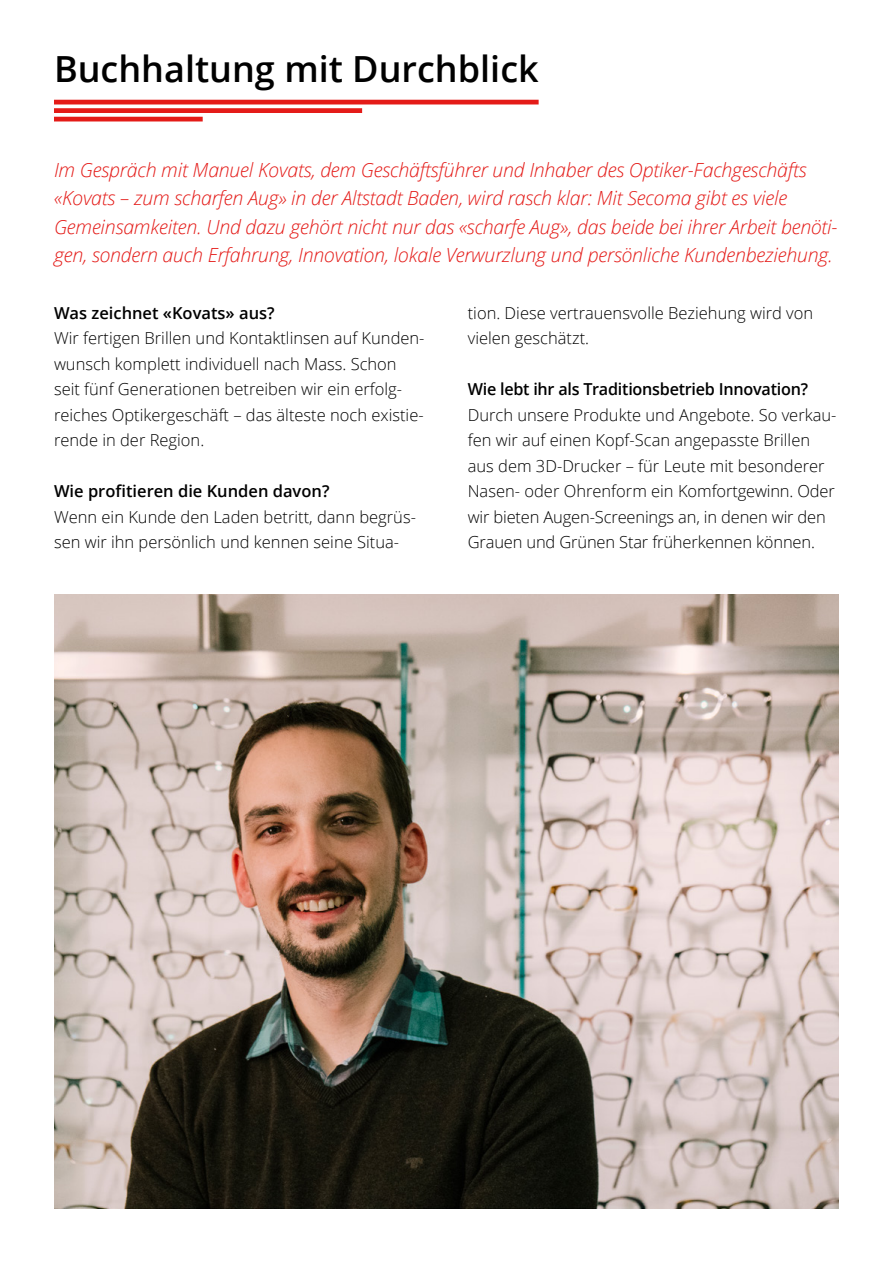
<style>
.page{position:relative;width:893px;height:1263px;background:#fff}
.page>*{position:absolute;margin:0;border:0;box-sizing:border-box;transform-origin:0 0}
.t1{font:600 36px "Open Sans";color:#000}
.t2{font:italic 300 19.5px/28.5px "Open Sans";letter-spacing:-.01em;color:#e41b18}
.t3{font:300 16.5px/25.5px "Open Sans";color:#000}
.t4{font:600 16.5px "Open Sans";color:#000}
</style>
<div class="page">
<img style="left:54px;top:594px;width:785px;height:615px">
<svg style="left:54px;top:100px;width:485px;height:21px"></svg>
<h1 class="t1" style="left:54px;top:44px;width:486px">Buchhaltung mit Durchblick</h1>
<p class="t2" style="left:54px;top:155px;width:785px">Im Gespräch mit Manuel Kovats, dem Geschäftsführer und Inhaber des Optiker-Fachgeschäfts «Kovats – zum scharfen Aug» in der Altstadt Baden, wird rasch klar: Mit Secoma gibt es viele Gemeinsamkeiten. Und dazu gehört nicht nur das «scharfe Aug», das beide bei ihrer Arbeit benöti&shy;gen, sondern auch Erfahrung, Innovation, lokale Verwurzlung und persönliche Kundenbeziehung.</p>
<p class="t4" style="left:54px;top:301px;width:222px">Was zeichnet «Kovats» aus?</p>
<p class="t3" style="left:54px;top:325px;width:372px">Wir fertigen Brillen und Kontaktlinsen auf Kunden&shy;wunsch komplett individuell nach Mass. Schon seit fünf Generationen betreiben wir ein erfolg&shy;reiches Optikergeschäft – das älteste noch existie&shy;rende in der Region.</p>
<p class="t4" style="left:54px;top:480px;width:277px">Wie profitieren die Kunden davon?</p>
<p class="t3" style="left:54px;top:503px;width:363px">Wenn ein Kunde den Laden betritt, dann begrüs&shy;sen wir ihn persönlich und kennen seine Situa-</p>
<p class="t3" style="left:468px;top:299px;width:347px">tion. Diese vertrauensvolle Beziehung wird von vielen geschätzt.</p>
<p class="t4" style="left:468px;top:378px;width:342px">Wie lebt ihr als Traditionsbetrieb Innovation?</p>
<p class="t3" style="left:468px;top:401px;width:370px">Durch unsere Produkte und Angebote. So verkau&shy;fen wir auf einen Kopf-Scan angepasste Brillen aus dem 3D-Drucker – für Leute mit besonderer Nasen- oder Ohrenform ein Komfortgewinn. Oder wir bieten Augen-Screenings an, in denen wir den Grauen und Grünen Star früherkennen können.</p>
</div>
